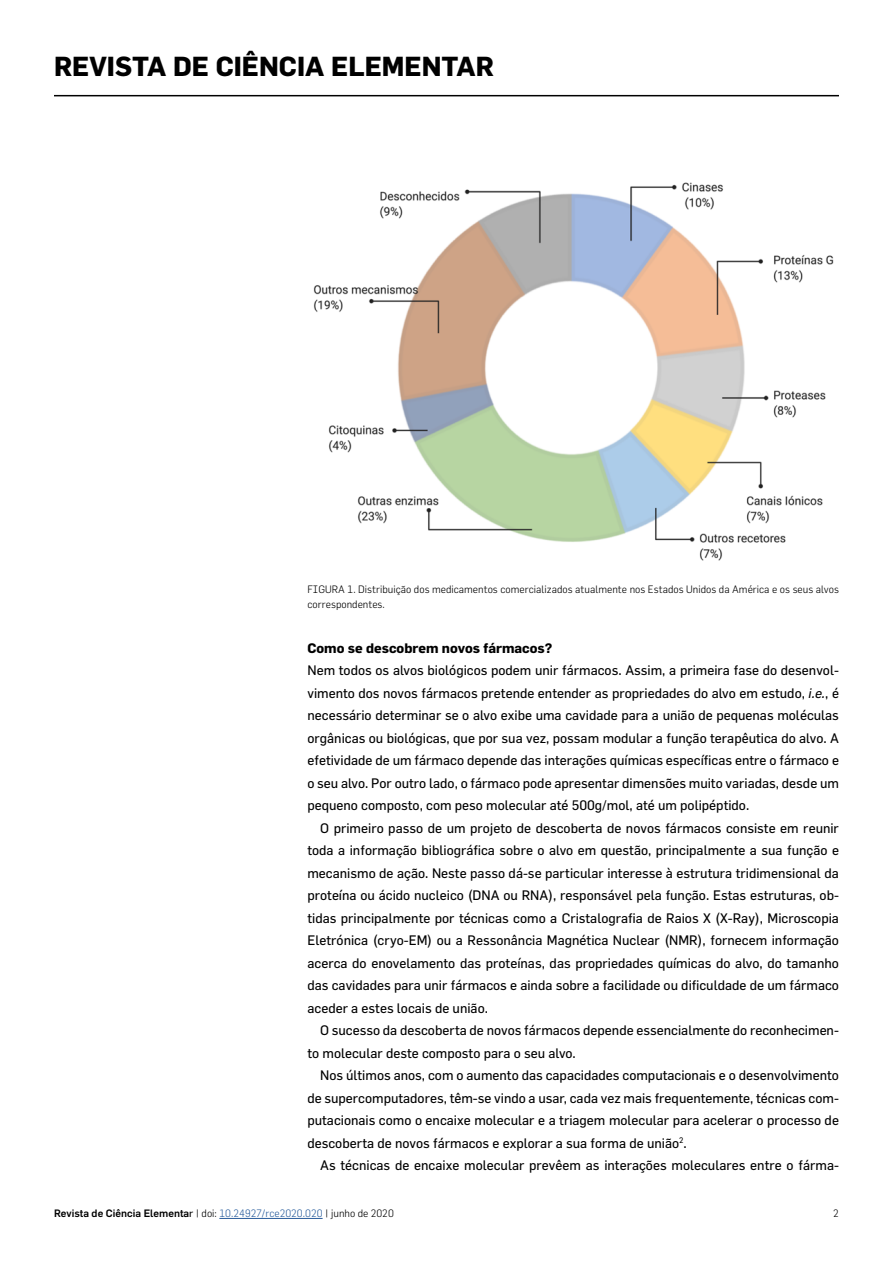
<style>
.page{position:relative;width:893px;height:1263px;background:#fff}
.page>*{position:absolute;margin:0;border:0;box-sizing:border-box;transform-origin:0 0}
.t1{font:700 27px "Flama";color:#000}
.t2{font:13.5px/22.5px "Flama";color:#000;text-align:justify}
.t3{font:700 13.5px "Flama";color:#000}
.t4{font:300 10.5px/15px "Flama";color:#000}
.t5{font:500 10.5px "Flama";color:#000}
.s1{font-style:italic}
.s2{font-weight:400}
.s3{font-weight:300}
.s4{font-weight:300;color:#275b9b}
</style>
<div class="page">
<hr style="left:54px;top:95px;width:785px;height:1px;background:#000">
<img style="left:313px;top:182px;width:521px;height:379px">
<hr style="left:219px;top:1218px;width:104px;height:1px;background:#275b9b">
<h1 class="t1" style="left:54px;top:50px;width:441px">REVISTA DE CIÊNCIA ELEMENTAR</h1>
<p class="t4" style="left:307px;top:581px;width:533px">FIGURA 1. Distribuição dos medicamentos comercializados atualmente nos Estados Unidos da América e os seus alvos correspondentes.</p>
<p class="t3" style="left:307px;top:639px;width:246px">Como se descobrem novos fármacos?</p>
<p class="t2" style="left:307px;top:659px;width:533px">Nem todos os alvos biológicos podem unir fármacos. Assim, a primeira fase do desenvol&shy;vimento dos novos fármacos pretende entender as propriedades do alvo em estudo, <span class="s1">i.e.</span>, é necessário determinar se o alvo exibe uma cavidade para a união de pequenas moléculas orgânicas ou biológicas, que por sua vez, possam modular a função terapêutica do alvo. A efetividade de um fármaco depende das interações químicas específicas entre o fármaco e o seu alvo. Por outro lado, o fármaco pode apresentar dimensões muito variadas, desde um pequeno composto, com peso molecular até 500g/mol, até um polipéptido.</p>
<p class="t2" style="left:307px;top:816px;width:533px;text-indent:13px">O primeiro passo de um projeto de descoberta de novos fármacos consiste em reunir toda a informação bibliográfica sobre o alvo em questão, principalmente a sua função e mecanismo de ação. Neste passo dá-se particular interesse à estrutura tridimensional da proteína ou ácido nucleico (DNA ou RNA), responsável pela função. Estas estruturas, ob&shy;tidas principalmente por técnicas como a Cristalografia de Raios X (X-Ray), Microscopia Eletrónica (cryo-EM) ou a Ressonância Magnética Nuclear (NMR), fornecem informação acerca do enovelamento das proteínas, das propriedades químicas do alvo, do tamanho das cavidades para unir fármacos e ainda sobre a facilidade ou dificuldade de um fármaco aceder a estes locais de união.</p>
<p class="t2" style="left:307px;top:1019px;width:533px;text-indent:13px">O sucesso da descoberta de novos fármacos depende essencialmente do reconhecimen&shy;to molecular deste composto para o seu alvo.</p>
<p class="t2" style="left:307px;top:1064px;width:533px;text-indent:13px">Nos últimos anos, com o aumento das capacidades computacionais e o desenvolvimento de supercomputadores, têm-se vindo a usar, cada vez mais frequentemente, técnicas com&shy;putacionais como o encaixe molecular e a triagem molecular para acelerar o processo de descoberta de novos fármacos e explorar a sua forma de união<sup>2</sup>.</p>
<p class="t2" style="left:320px;top:1154px;width:520px">As técnicas de encaixe molecular prevêem as interações moleculares entre o fárma-</p>
<p class="t5" style="left:54px;top:1207px;width:341px">Revista de Ciência Elementa<span class="s2">r</span> <span class="s3">| doi:</span> <span class="s4">10.24927/rce2020.020</span> <span class="s3">| junho de 2020</span></p>
<p class="t4" style="left:833px;top:1206px;width:7px">2</p>
</div>
